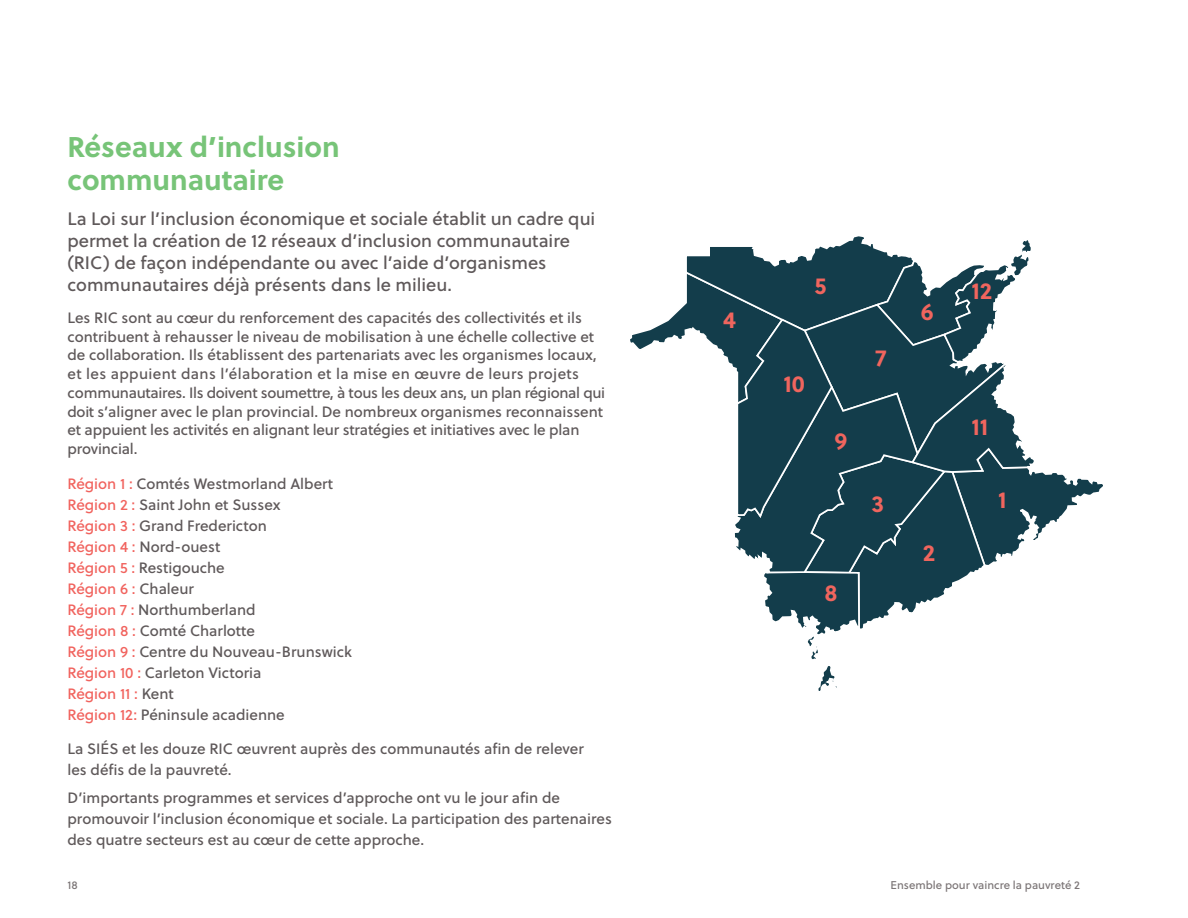
<style>
.page{position:relative;width:1188px;height:918px;background:#fff}
.page>*{position:absolute;margin:0;border:0;box-sizing:border-box;transform-origin:0 0}
.Body_Copy_Grey{font:700 28.5px/33px "Soleil";color:#77c478}
.t1{font:700 23.25px "Soleil";color:#f0655e}
.Body_Copy_Grey-2{font:18px/21.8px "Soleil Bk";color:#5f595a}
.Body_Copy_Grey-3{font:15px/21px "Soleil Bk";color:#5f595a}
.t2{font:11.25px "Soleil Bk";color:#7c7677}
.s1{color:#f1635e}
</style>
<div class="page">
<svg style="left:630px;top:236px;width:473px;height:455px"></svg>
<p class="Body_Copy_Grey" style="left:68px;top:129px;width:274px">Réseaux d’inclusion communautaire</p>
<p class="Body_Copy_Grey-2" style="left:68px;top:208px;width:529px">La Loi sur l’inclusion économique et sociale établit un cadre qui permet la création de 12 réseaux d’inclusion communautaire (RIC) de façon indépendante ou avec l’aide d’organismes communautaires déjà présents dans le milieu.</p>
<p class="Body_Copy_Grey-3" style="left:68px;top:308px;width:539px;line-height:18.8px">Les RIC sont au cœur du renforcement des capacités des collectivités et ils contribuent à rehausser le niveau de mobilisation à une échelle collective et de collaboration. Ils établissent des partenariats avec les organismes locaux, et les appuient dans l’élaboration et la mise en œuvre de leurs projets communautaires. Ils doivent soumettre, à tous les deux ans, un plan régional qui doit s’aligner avec le plan provincial. De nombreux organismes reconnaissent et appuient les activités en alignant leur stratégies et initiatives avec le plan provincial.</p>
<p class="Body_Copy_Grey-3" style="left:68px;top:472px;width:286px"><span class="s1">Région 1 :</span> Comtés Westmorland Albert<br><span class="s1">Région 2 :</span> Saint John et Sussex<br><span class="s1">Région 3 :</span> Grand Fredericton<br><span class="s1">Région 4 :</span> Nord-ouest<br><span class="s1">Région 5 :</span> Restigouche<br><span class="s1">Région 6 :</span> Chaleur<br><span class="s1">Région 7 :</span> Northumberland<br><span class="s1">Région 8 :</span> Comté Charlotte<br><span class="s1">Région 9 :</span> Centre du Nouveau-Brunswick<br><span class="s1">Région 10 :</span> Carleton Victoria<br><span class="s1">Région 11 :</span> Kent<br><span class="s1">Région 12:</span> Péninsule acadienne</p>
<p class="Body_Copy_Grey-3" style="left:68px;top:738px;width:518px">La SIÉS et les douze RIC œuvrent auprès des communautés afin de relever les défis de la pauvreté.</p>
<p class="Body_Copy_Grey-3" style="left:68px;top:787px;width:546px">D’importants programmes et services d’approche ont vu le jour afin de promouvoir l’inclusion économique et sociale. La participation des partenaires des quatre secteurs est au cœur de cette approche.</p>
<p class="t1" style="left:723px;top:302px;width:14px">4</p>
<p class="t1" style="left:814px;top:267px;width:14px">5</p>
<p class="t1" style="left:784px;top:366px;width:23px">10</p>
<p class="t1" style="left:834px;top:423px;width:14px">9</p>
<p class="t1" style="left:875px;top:340px;width:13px">7</p>
<p class="t1" style="left:871px;top:486px;width:14px">3</p>
<p class="t1" style="left:824px;top:574px;width:15px">8</p>
<p class="t1" style="left:921px;top:294px;width:14px">6</p>
<p class="t1" style="left:923px;top:535px;width:14px">2</p>
<p class="t1" style="left:971px;top:273px;width:22px">12</p>
<p class="t1" style="left:972px;top:409px;width:18px">11</p>
<p class="t1" style="left:998px;top:481px;width:10px">1</p>
<p class="t2" style="left:68px;top:876px;width:12px">18</p>
<p class="t2" style="left:891px;top:876px;width:191px">Ensemble pour vaincre la pauvreté 2</p>
</div>
